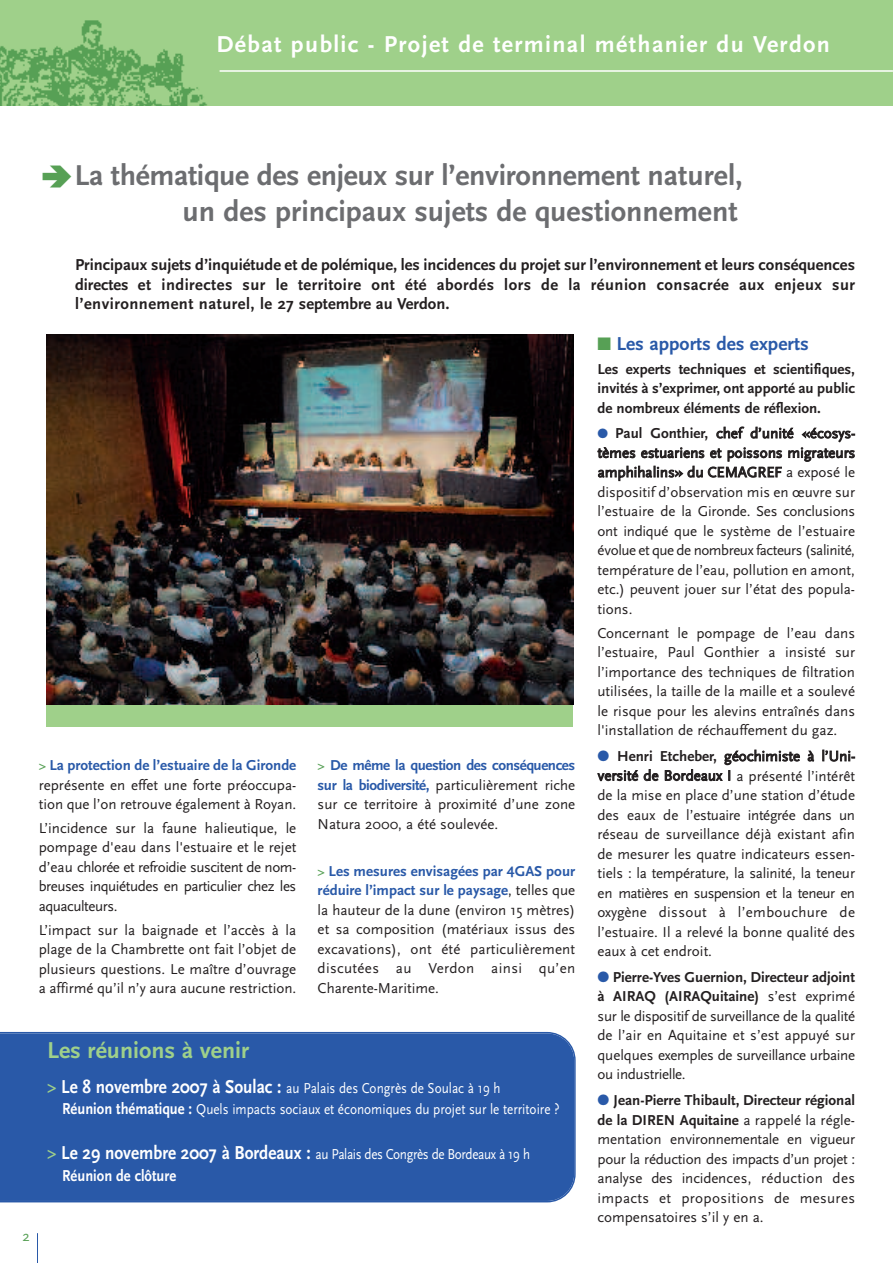
<style>
.page{position:relative;width:893px;height:1263px;background:#fff}
.page>*{position:absolute;margin:0;border:0;box-sizing:border-box;transform-origin:0 0}
.t1{font:700 30px/36px "Scala Sans";color:#6c6d70;text-align:right}
.t2{font:700 24px "Scala Sans";letter-spacing:.055em;color:#fff}
.t3{font:700 24px "Scala Sans";color:#9fd08a}
.t4{font:700 19.5px "Scala Sans";color:#2959a8}
.t5{font:700 16.5px/19.8px "Scala Sans";letter-spacing:.03em;color:#231f20;text-align:justify}
.t6{font:700 16.5px "Scala Sans";color:#fff;scale:.88 1}
.t7{font:15px/19.5px "Scala Sans";color:#231f20;text-align:justify}
.t8{font:15px/21.1px "Scala Sans";color:#fff;scale:.88 1}
.t9{font:700 15px/19.5px "Scala Sans";color:#231f20;text-align:justify}
.t10{font:15px/19.5px "Scala Sans LF";letter-spacing:.005em;color:#231f20;text-align:justify}
.t11{font:15px "Scala Sans";letter-spacing:-.03em;color:#fff;scale:.88 1}
.t12{font:15px "Scala Sans";color:#57a055}
.s1{font-weight:700;font-size:13.5px;color:#57a055}
.s2{font-weight:700;color:#2959a8}
.s3{font-weight:700;font-size:19.5px;color:#9fd08a}
.s4{font-weight:700;font-size:19.5px}
.s5{font-weight:700;font-size:16.5px}
.s6{color:#57a055}
.s7{color:#2959a8}
.s8{font-family:"Scala Sans";font-weight:700}
.s9{font-family:"Scala Sans"}
.s10{font-weight:700}
</style>
<div class="page">
<div style="left:47px;top:698px;width:526px;height:29px;background:#9fd08a"></div>
<img style="left:47px;top:335px;width:526px;height:370px">
<div style="left:0;top:0;width:893px;height:106px;background:#9fd08a"></div>
<img style="left:0;top:20px;width:220px;height:86px">
<hr style="left:37px;top:1233px;width:1px;height:30px;background:#2959a8">
<hr style="left:220px;top:70px;width:673px;height:2px;background:#fff">
<div style="left:0;top:1032px;width:576px;height:170px;background:#2959a8"></div>
<h2 class="t2" style="left:217px;top:36px;width:615px">Débat public - Projet de terminal méthanier du Verdon</h2>
<h1 class="t1" style="left:74px;top:161px;width:670px">La thématique des enjeux sur l’environnement naturel, un des principaux sujets de questionnement</h1>
<p class="t12" style="left:22px;top:1231px;width:9px">2</p>
<p class="t5" style="left:75px;top:256px;width:781px">Principaux sujets d’inquiétude et de polémique, les incidences du projet sur l’environnement et leurs conséquences directes et indirectes sur le territoire ont été abordés lors de la réunion consacrée aux enjeux sur l’environnement naturel, le 27 septembre au Verdon.</p>
<p class="t7" style="left:39px;top:757px;width:259px"><span class="s1">&gt;</span> <span class="s2">La protection de l’estuaire de la Gironde </span>représente en effet une forte préoccupa&shy;tion que l’on retrouve également à Royan.</p>
<p class="t7" style="left:39px;top:820px;width:259px">L’incidence sur la faune halieutique, le pompage d'eau dans l'estuaire et le rejet d’eau chlorée et refroidie suscitent de nom&shy;breuses inquiétudes en particulier chez les aquaculteurs.</p>
<p class="t7" style="left:39px;top:922px;width:259px">L’impact sur la baignade et l’accès à la plage de la Chambrette ont fait l’objet de plusieurs questions. Le maître d’ouvrage a affirmé qu’il n’y aura aucune restriction.</p>
<h2 class="t3" style="left:47px;top:1042px;width:204px">Les réunions à venir</h2>
<p class="t7" style="left:318px;top:757px;width:259px"><span class="s1">&gt;</span> <span class="s2">De même la question des conséquences sur la biodiversité,</span> particulièrement riche sur ce territoire à proximité d’une zone Natura 2000, a été soulevée.</p>
<p class="t7" style="left:318px;top:863px;width:259px"><span class="s1">&gt;</span> <span class="s2">Les mesures envisagées par 4GAS pour réduire l’impact sur le paysage</span>, telles que la hauteur de la dune (environ 15 mètres) et sa composition (matériaux issus des excavations), ont été particulièrement discutées au Verdon ainsi qu’en Charente-Maritime.</p>
<p class="t8" style="left:62px;top:1079px;width:567px;text-indent:-15px"><span class="s3">&gt;</span> <span class="s4">Le 8 novembre 2007 à Soulac :</span> au Palais des Congrès de Soulac à 19 h<br><span class="s5">Réunion thématique :</span> Quels impacts sociaux et économiques du projet sur le territoire ?</p>
<p class="t11" style="left:47px;top:1149px;width:550px"><span class="s3">&gt;</span> <span class="s4">Le 29 novembre 2007 à Bordeaux :</span> au Palais des Congrès de Bordeaux à 19 h</p>
<p class="t6" style="left:62px;top:1169px;width:131px">Réunion de clôture</p>
<h3 class="t4" style="left:597px;top:337px;width:213px"><span class="s6">■</span> Les apports des experts</h3>
<p class="t9" style="left:597px;top:361px;width:259px">Les experts techniques et scientifiques, invités à s’exprimer, ont apporté au public de nombreux éléments de réflexion.</p>
<p class="t10" style="left:597px;top:425px;width:259px"><span class="s7">●</span> <span class="s8">Paul Gonthier,</span> chef d’unité «écosys&shy;tèmes estuariens et poissons migrateurs amphihalins» du CEMAGREF <span class="s9">a exposé le</span></p>
<p class="t7" style="left:597px;top:484px;width:259px">dispositif d’observation mis en œuvre sur l’estuaire de la Gironde. Ses conclusions ont indiqué que le système de l’estuaire évolue et que de nombreux facteurs (salinité, température de l’eau, pollution en amont, etc.) peuvent jouer sur l’état des popula&shy;tions.</p>
<p class="t7" style="left:597px;top:625px;width:259px">Concernant le pompage de l’eau dans l’estuaire, Paul Gonthier a insisté sur l’importance des techniques de filtration utilisées, la taille de la maille et a soulevé le risque pour les alevins entraînés dans l'installation de réchauffement du gaz.</p>
<p class="t7" style="left:597px;top:748px;width:259px"><span class="s7">●</span> <span class="s10">Henri Etcheber,</span> géochimiste à l’Uni&shy;versité de Bordeaux I a présenté l’intérêt de la mise en place d’une station d’étude des eaux de l’estuaire intégrée dans un réseau de surveillance déjà existant afin de mesurer les quatre indicateurs essen&shy;tiels : la température, la salinité, la teneur en matières en suspension et la teneur en oxygène dissout à l’embouchure de l’estuaire. Il a relevé la bonne qualité des eaux à cet endroit.</p>
<p class="t7" style="left:597px;top:969px;width:259px"><span class="s7">●</span> <span class="s10">Pierre-Yves Guernion, Directeur adjoint à AIRAQ (AIRAQuitaine)</span> s’est exprimé sur le dispositif de surveillance de la qualité de l’air en Aquitaine et s’est appuyé sur quelques exemples de surveillance urbaine ou industrielle.</p>
<p class="t7" style="left:597px;top:1092px;width:259px"><span class="s7">●</span> <span class="s10">Jean-Pierre Thibault, Directeur régional de la DIREN Aquitaine</span> a rappelé la régle&shy;mentation environnementale en vigueur pour la réduction des impacts d’un projet : analyse des incidences, réduction des impacts et propositions de mesures compensatoires s’il y en a.</p>
</div>
